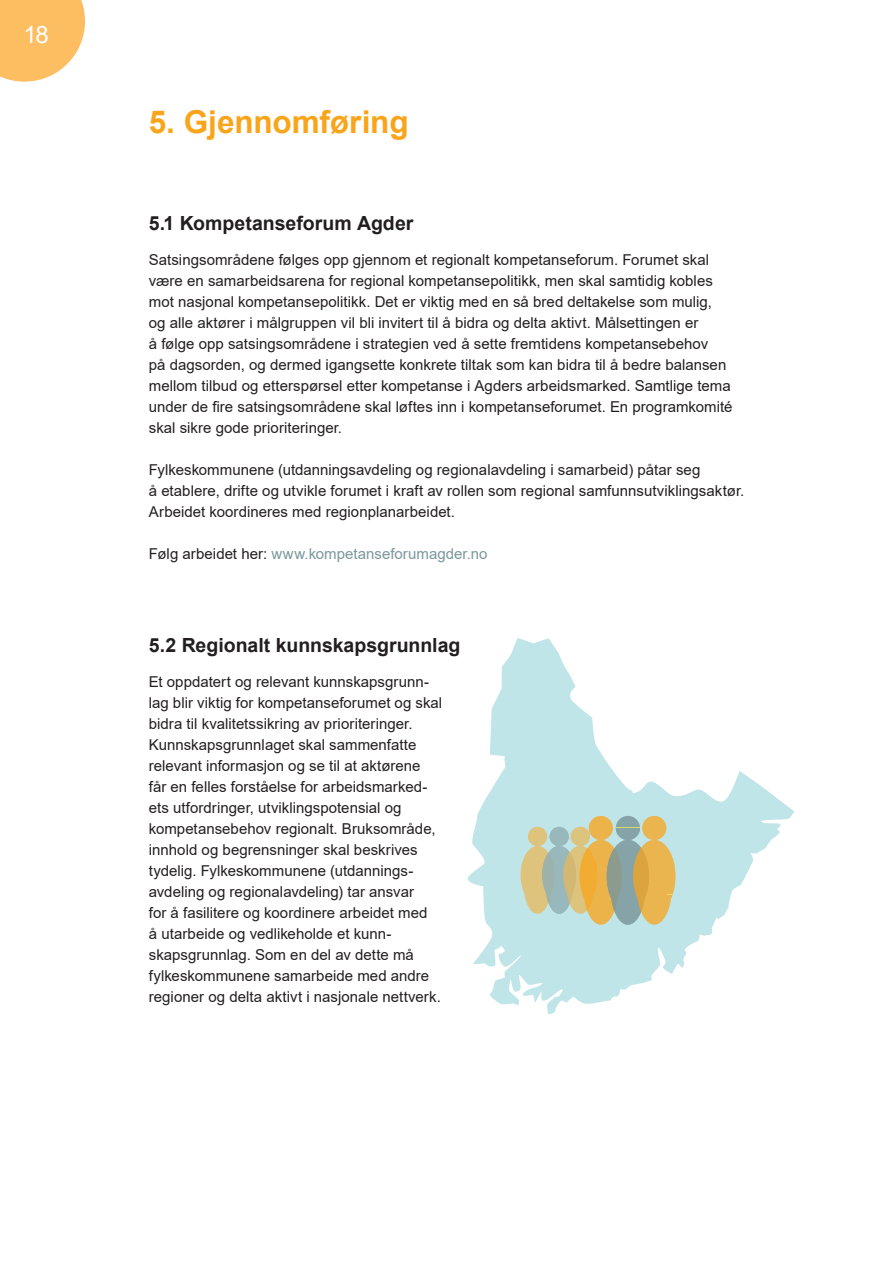
<style>
.page{position:relative;width:893px;height:1263px;background:#fff}
.page>*{position:absolute;margin:0;border:0;box-sizing:border-box;transform-origin:0 0}
.t1{font:700 31.5px "Arial";letter-spacing:-.005em;color:#f9a51b}
.t2{font:24px "Arial";color:#fff}
.t3{font:700 19.5px "Arial";color:#231f20}
.t4{font:15px/21px "Arial";color:#231f20}
.t5{font:15px "Arial";letter-spacing:.005em;color:#7b979c}
.s1{color:#231f20}
</style>
<div class="page">
<svg style="left:0;top:0;width:85px;height:82px;background:#fdc675"></svg>
<svg style="left:490px;top:638px;width:304px;height:319px"></svg>
<svg style="left:468px;top:754px;width:216px;height:261px;fill:#c0e5e8"></svg>
<svg style="left:521px;top:827px;width:21px;height:87px;background:#d6ca95"></svg>
<svg style="left:542px;top:827px;width:38px;height:87px;background:#a7beb6"></svg>
<svg style="left:563px;top:827px;width:17px;height:84px"></svg>
<svg style="left:580px;top:816px;width:27px;height:109px;background:#e5b95d"></svg>
<svg style="left:607px;top:816px;width:68px;height:109px;background:#bfb482"></svg>
<svg style="left:667px;top:894px;width:8px;height:31px"></svg>
<h2 class="t2" style="left:23px;top:18px;width:27px">18</h2>
<p class="t1" style="left:149px;top:99px;width:261px">5. Gjennomføring</p>
<p class="t3" style="left:149px;top:209px;width:266px">5.1 Kompetanseforum Agder</p>
<p class="t4" style="left:149px;top:249px;width:562px">Satsingsområdene følges opp gjennom et regionalt kompetanseforum. Forumet skal</p>
<p class="t4" style="left:149px;top:270px;width:566px">være en samarbeidsarena for regional kompetansepolitikk, men skal samtidig kobles</p>
<p class="t4" style="left:149px;top:291px;width:565px">mot nasjonal kompetansepolitikk. Det er viktig med en så bred deltakelse som mulig,</p>
<p class="t4" style="left:149px;top:312px;width:561px">og alle aktører i målgruppen vil bli invitert til å bidra og delta aktivt. Målsettingen er å følge opp satsingsområdene i strategien ved å sette fremtidens kompetansebehov</p>
<p class="t4" style="left:149px;top:354px;width:585px">på dagsorden, og dermed igangsette konkrete tiltak som kan bidra til å bedre balansen mellom tilbud og etterspørsel etter kompetanse i Agders arbeidsmarked. Samtlige tema under de fire satsingsområdene skal løftes inn i kompetanseforumet. En programkomité skal sikre gode prioriteringer.</p>
<p class="t4" style="left:149px;top:459px;width:597px">Fylkeskommunene (utdanningsavdeling og regionalavdeling i samarbeid) påtar seg<br>å etablere, drifte og utvikle forumet i kraft av rollen som regional samfunnsutviklingsaktør.<br>Arbeidet koordineres med regionplanarbeidet.</p>
<p class="t5" style="left:149px;top:543px;width:340px"><span class="s1">Følg arbeidet her:</span> www.kompetanseforumagder.no</p>
<p class="t3" style="left:149px;top:631px;width:313px">5.2 Regionalt kunnskapsgrunnlag</p>
<p class="t4" style="left:149px;top:671px;width:295px">Et oppdatert og relevant kunnskapsgrunn&shy;lag blir viktig for kompetanseforumet og skal bidra til kvalitetssikring av prioriteringer.<br>Kunnskapsgrunnlaget skal sammenfatte</p>
<p class="t4" style="left:149px;top:755px;width:288px">relevant informasjon og se til at aktørene får en felles forståelse for arbeidsmarked&shy;ets utfordringer, utviklingspotensial og kompetansebehov regionalt. Bruksområde, innhold og begrensninger skal beskrives tydelig. Fylkeskommunene (utdannings&shy;avdeling og regionalavdeling) tar ansvar<br>for å fasilitere og koordinere arbeidet med</p>
<p class="t4" style="left:149px;top:923px;width:294px">å utarbeide og vedlikeholde et kunn&shy;skapsgrunnlag. Som en del av dette må fylkeskommunene samarbeide med andre regioner og delta aktivt i nasjonale nettverk.</p>
</div>
